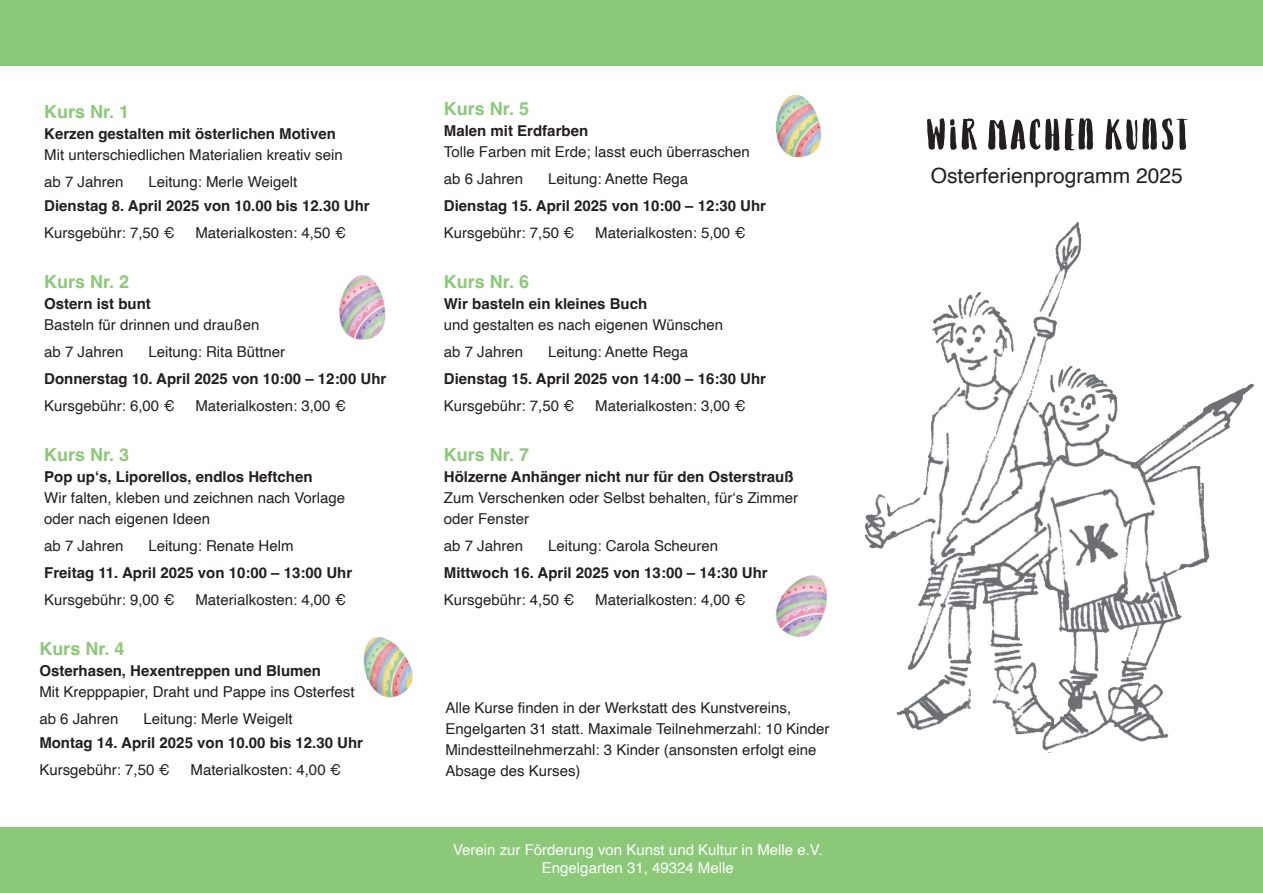
<style>
.page{position:relative;width:1263px;height:893px;background:#fff}
.page>*{position:absolute;margin:0;border:0;box-sizing:border-box;transform-origin:0 0}
.t1{font:54px "Vild Scapes Marker";letter-spacing:.05em;color:#231f20}
.t2{font:21px "Helvetica";color:#231f20}
.t3{font:700 18px "Helvetica";color:#8bc978}
.t4{font:15px/27px "Helvetica";color:#231f20}
.t5{font:700 15px "Helvetica";color:#231f20}
.t6{font:15px/17.5px "Helvetica";color:#fff;text-align:center}
</style>
<div class="page">
<div style="left:0;top:827px;width:1263px;height:66px;background:#8bc978"></div>
<div style="left:0;top:0;width:1263px;height:66px;background:#8bc978"></div>
<img style="left:864px;top:221px;width:391px;height:530px">
<img style="left:775px;top:94px;width:46px;height:64px">
<img style="left:363px;top:636px;width:50px;height:62px">
<img style="left:339px;top:275px;width:47px;height:65px">
<img style="left:775px;top:575px;width:52px;height:62px">
<p class="t3" style="left:44px;top:100px;width:87px">Kurs Nr. 1</p>
<p class="t5" style="left:44px;top:124px;width:293px">Kerzen gestalten mit österlichen Motiven</p>
<p class="t4" style="left:44px;top:141px;width:300px">Mit unterschiedlichen Materialien kreativ sein ab 7 Jahren</p>
<p class="t4" style="left:148px;top:168px;width:150px">Leitung: Merle Weigelt</p>
<p class="t5" style="left:44px;top:196px;width:327px">Dienstag 8. April 2025 von 10.00 bis 12.30 Uhr</p>
<p class="t4" style="left:44px;top:219px;width:132px">Kursgebühr: 7,50 €</p>
<p class="t4" style="left:195px;top:219px;width:152px">Materialkosten: 4,50 €</p>
<p class="t3" style="left:44px;top:270px;width:87px">Kurs Nr. 2</p>
<p class="t5" style="left:44px;top:294px;width:108px">Ostern ist bunt</p>
<p class="t4" style="left:44px;top:311px;width:217px">Basteln für drinnen und draußen ab 7 Jahren</p>
<p class="t4" style="left:148px;top:338px;width:138px">Leitung: Rita Büttner</p>
<p class="t5" style="left:44px;top:369px;width:344px">Donnerstag 10. April 2025 von 10:00 – 12:00 Uhr</p>
<p class="t4" style="left:44px;top:392px;width:132px">Kursgebühr: 6,00 €</p>
<p class="t4" style="left:195px;top:392px;width:152px">Materialkosten: 3,00 €</p>
<p class="t3" style="left:44px;top:443px;width:87px">Kurs Nr. 3</p>
<p class="t5" style="left:44px;top:467px;width:270px">Pop up‘s, Liporellos, endlos Heftchen</p>
<p class="t4" style="left:44px;top:488px;width:303px;line-height:21px">Wir falten, kleben und zeichnen nach Vorlage oder nach eigenen Ideen</p>
<p class="t4" style="left:44px;top:533px;width:81px">ab 7 Jahren</p>
<p class="t4" style="left:148px;top:533px;width:147px">Leitung: Renate Helm</p>
<p class="t5" style="left:44px;top:563px;width:309px">Freitag 11. April 2025 von 10:00 – 13:00 Uhr</p>
<p class="t4" style="left:44px;top:587px;width:132px">Kursgebühr: 9,00 €</p>
<p class="t4" style="left:195px;top:587px;width:152px">Materialkosten: 4,00 €</p>
<p class="t3" style="left:39px;top:638px;width:87px">Kurs Nr. 4</p>
<p class="t5" style="left:39px;top:661px;width:283px">Osterhasen, Hexentreppen und Blumen</p>
<p class="t4" style="left:39px;top:679px;width:317px">Mit Krepppapier, Draht und Pappe ins Osterfest ab 6 Jahren</p>
<p class="t4" style="left:144px;top:706px;width:150px">Leitung: Merle Weigelt</p>
<p class="t5" style="left:39px;top:733px;width:325px">Montag 14. April 2025 von 10.00 bis 12.30 Uhr</p>
<p class="t4" style="left:39px;top:757px;width:132px">Kursgebühr: 7,50 €</p>
<p class="t4" style="left:191px;top:757px;width:152px">Materialkosten: 4,00 €</p>
<p class="t3" style="left:444px;top:97px;width:87px">Kurs Nr. 5</p>
<p class="t5" style="left:444px;top:121px;width:146px">Malen mit Erdfarben</p>
<p class="t4" style="left:444px;top:138px;width:307px">Tolle Farben mit Erde; lasst euch überraschen ab 6 Jahren</p>
<p class="t4" style="left:548px;top:165px;width:142px">Leitung: Anette Rega</p>
<p class="t5" style="left:444px;top:196px;width:324px">Dienstag 15. April 2025 von 10:00 – 12:30 Uhr</p>
<p class="t4" style="left:444px;top:219px;width:132px">Kursgebühr: 7,50 €</p>
<p class="t4" style="left:595px;top:219px;width:152px">Materialkosten: 5,00 €</p>
<p class="t3" style="left:444px;top:270px;width:87px">Kurs Nr. 6</p>
<p class="t5" style="left:444px;top:294px;width:205px">Wir basteln ein kleines Buch</p>
<p class="t4" style="left:444px;top:311px;width:281px">und gestalten es nach eigenen Wünschen ab 7 Jahren</p>
<p class="t4" style="left:548px;top:338px;width:142px">Leitung: Anette Rega</p>
<p class="t5" style="left:444px;top:369px;width:324px">Dienstag 15. April 2025 von 14:00 – 16:30 Uhr</p>
<p class="t4" style="left:444px;top:392px;width:132px">Kursgebühr: 7,50 €</p>
<p class="t4" style="left:595px;top:392px;width:152px">Materialkosten: 3,00 €</p>
<p class="t3" style="left:444px;top:443px;width:87px">Kurs Nr. 7</p>
<p class="t5" style="left:444px;top:467px;width:351px">Hölzerne Anhänger nicht nur für den Osterstrauß</p>
<p class="t4" style="left:444px;top:488px;width:356px;line-height:21px">Zum Verschenken oder Selbst behalten, für‘s Zimmer oder Fenster</p>
<p class="t4" style="left:444px;top:533px;width:81px">ab 7 Jahren</p>
<p class="t4" style="left:548px;top:533px;width:172px">Leitung: Carola Scheuren</p>
<p class="t5" style="left:444px;top:563px;width:325px">Mittwoch 16. April 2025 von 13:00 – 14:30 Uhr</p>
<p class="t4" style="left:444px;top:587px;width:132px">Kursgebühr: 4,50 €</p>
<p class="t4" style="left:595px;top:587px;width:152px">Materialkosten: 4,00 €</p>
<p class="t4" style="left:445px;top:698px;width:386px;line-height:21px">Alle Kurse finden in der Werkstatt des Kunstvereins, Engelgarten 31 statt. Maximale Teilnehmerzahl: 10 Kinder Mindestteilnehmerzahl: 3 Kinder (ansonsten erfolgt eine Absage des Kurses)</p>
<p class="t6" style="left:453px;top:841px;width:371px">Verein zur Förderung von Kunst und Kultur in Melle e.V.<br>Engelgarten 31, 49324 Melle</p>
<h1 class="t1" style="left:926px;top:109px;width:263px">Wir machen Kunst</h1>
<h2 class="t2" style="left:931px;top:159px;width:254px">Osterferienprogramm 2025</h2>
</div>
